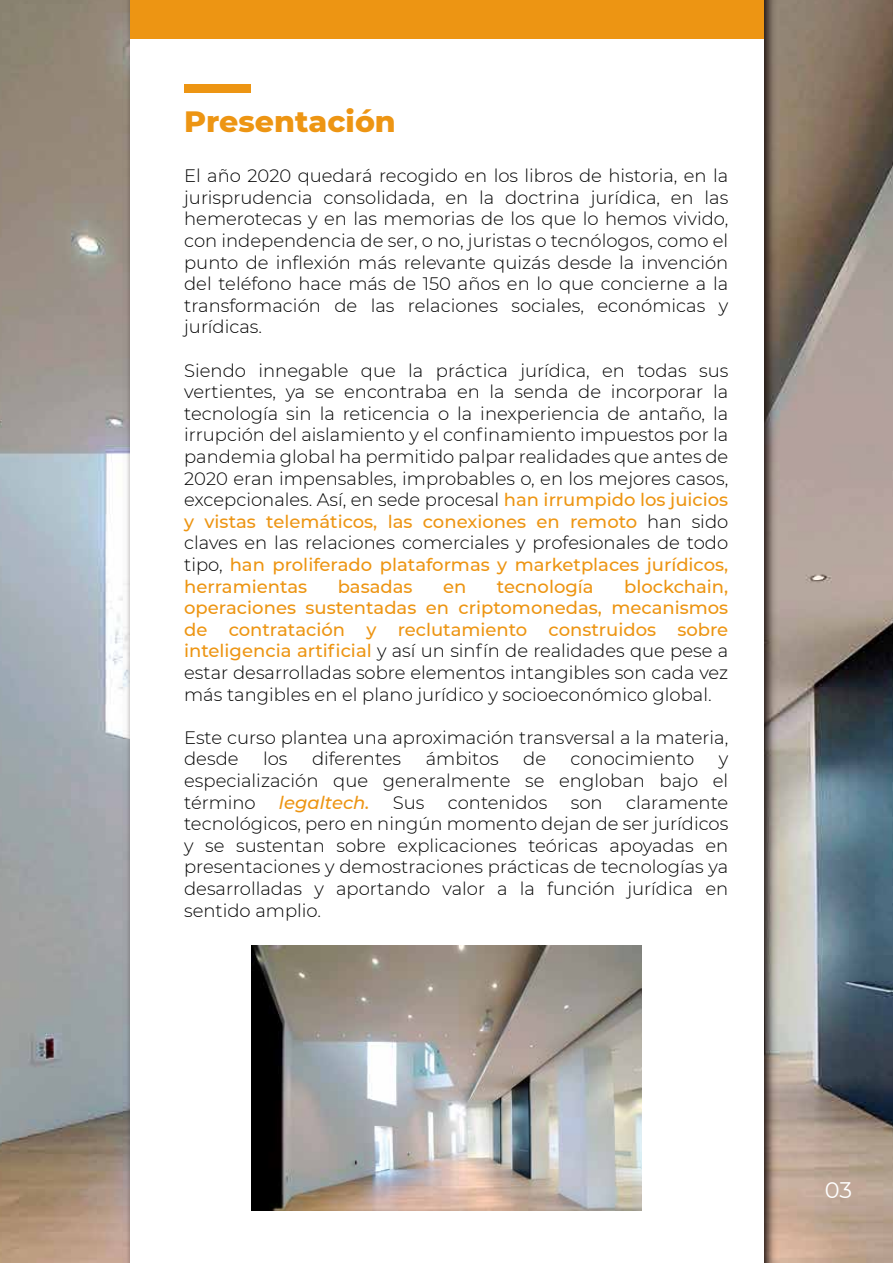
<style>
.page{position:relative;width:893px;height:1263px;background:#fff}
.page>*{position:absolute;margin:0;border:0;box-sizing:border-box;transform-origin:0 0}
.t1{font:800 30px "Montserrat";color:#ed9513}
.t2{font:22.5px "Montserrat";color:#fff}
.t3{font:300 18px/21.6px "Montserrat";color:#000;text-align:justify}
.t4{font:500 18px "Montserrat";color:#ed9513}
.t5{font:italic 500 18px "Montserrat";color:#ed9513}
.s1{font-weight:500;color:#ed9513}
</style>
<div class="page">
<img style="left:0;top:0;width:893px;height:1263px">
<img style="left:121px;top:0;width:659px;height:1263px">
<div style="left:130px;top:0;width:633px;height:1263px;background:#fff"></div>
<div style="left:130px;top:0;width:633px;height:39px;background:#ed9513"></div>
<div style="left:184px;top:84px;width:66px;height:9px;background:#ed9513"></div>
<img style="left:252px;top:945px;width:389px;height:266px">
<h1 class="t1" style="left:184px;top:99px;width:213px">Presentación</h1>
<p class="t3" style="left:184px;top:164px;width:546px">El año 2020 quedará recogido en los libros de historia, en la jurisprudencia consolidada, en la doctrina jurídica, en las hemerotecas y en las memorias de los que lo hemos vivido, con independencia de ser, o no, juristas o tecnólogos, como el punto de inflexión más relevante quizás desde la invención del teléfono hace más de 150 años en lo que concierne a la transformación de las relaciones sociales, económicas y jurídicas.</p>
<p class="t3" style="left:184px;top:359px;width:546px">Siendo innegable que la práctica jurídica, en todas sus vertientes, ya se encontraba en la senda de incorporar la tecnología sin la reticencia o la inexperiencia de antaño, la irrupción del aislamiento y el confinamiento impuestos por la pandemia global ha permitido palpar realidades que antes de 2020 eran impensables, improbables o, en los mejores casos, excepcionales. Así, en sede procesal <span class="s1">han irrumpido los juicios y vistas telemáticos, las conexiones en remoto</span> han sido claves en las relaciones comerciales y profesionales de todo tipo, <span class="s1">han proliferado plataformas y marketplaces jurídicos, herramientas</span></p>
<p class="t3" style="left:184px;top:575px;width:546px;text-indent:440px"><span class="s1">blockchain, operaciones sustentadas en criptomonedas, mecanismos de contratación y reclutamiento construidos sobre inteligencia artificial</span> y así un sinfín de realidades que pese a estar desarrolladas sobre elementos intangibles son cada vez más tangibles en el plano jurídico y socioeconómico global.</p>
<p class="t3" style="left:184px;top:726px;width:546px">Este curso plantea una aproximación transversal a la materia, desde</p>
<p class="t4" style="left:338px;top:574px;width:76px">basadas</p>
<p class="t4" style="left:443px;top:574px;width:25px">en</p>
<p class="t4" style="left:497px;top:574px;width:98px">tecnología</p>
<p class="t3" style="left:263px;top:748px;width:26px">los</p>
<p class="t3" style="left:312px;top:748px;width:91px">diferentes</p>
<p class="t3" style="left:426px;top:748px;width:75px">ámbitos</p>
<p class="t3" style="left:523px;top:748px;width:24px">de</p>
<p class="t3" style="left:571px;top:748px;width:125px">conocimiento</p>
<p class="t3" style="left:184px;top:748px;width:546px;text-indent:535px">y especialización que generalmente se engloban bajo el término</p>
<p class="t3" style="left:184px;top:791px;width:546px;text-indent:442px">claramente tecnológicos, pero en ningún momento dejan de ser jurídicos y se sustentan sobre explicaciones teóricas apoyadas en presentaciones y demostraciones prácticas de tecnologías ya desarrolladas y aportando valor a la función jurídica en sentido amplio.</p>
<p class="t5" style="left:279px;top:790px;width:92px">legaltech.</p>
<p class="t3" style="left:393px;top:791px;width:33px">Sus</p>
<p class="t3" style="left:448px;top:791px;width:101px">contenidos</p>
<p class="t3" style="left:571px;top:791px;width:33px">son</p>
<p class="t2" style="left:825px;top:1174px;width:29px">03</p>
</div>
